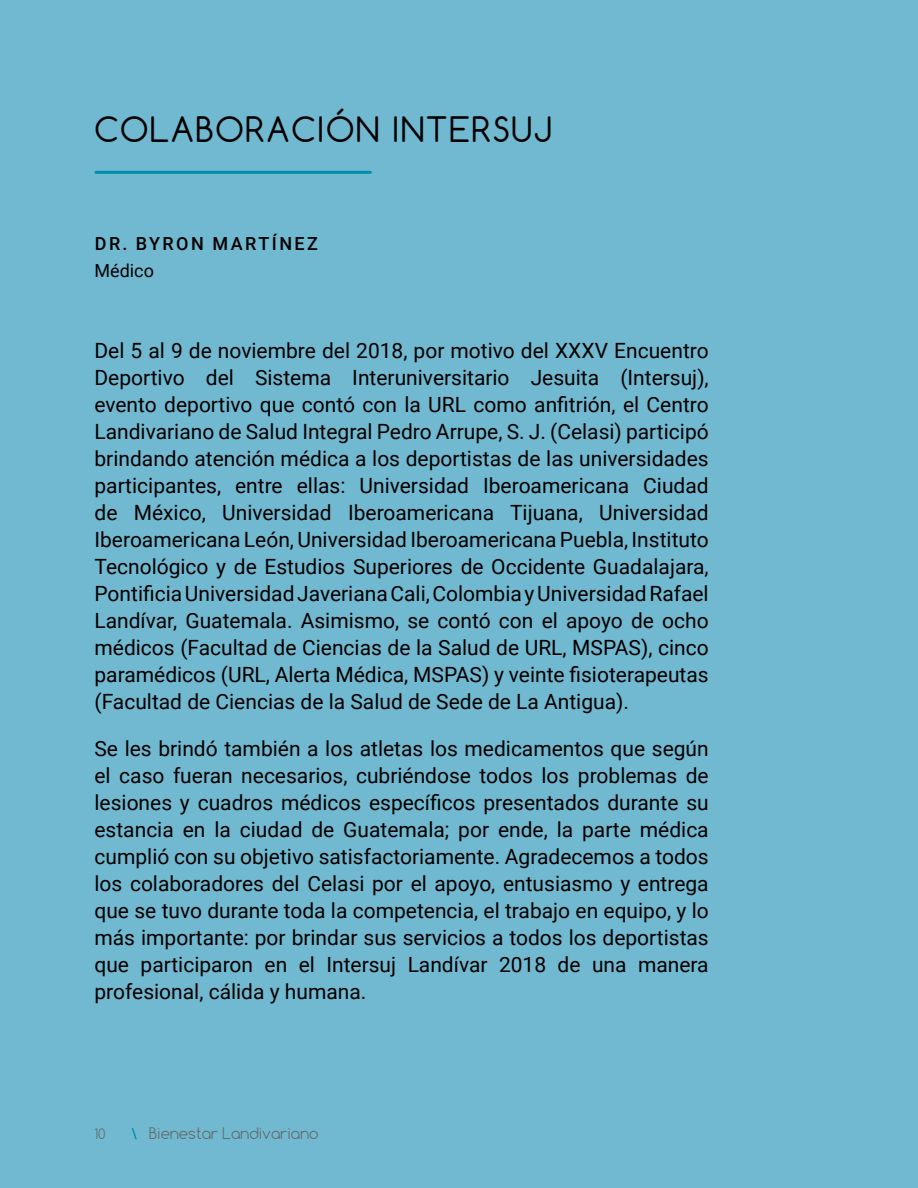
<style>
.page{position:relative;width:918px;height:1188px;background:#71b9d0}
.page>*{position:absolute;margin:0;border:0;box-sizing:border-box;transform-origin:0 0}
.t1{font:33px "Comfortaa";letter-spacing:.05em;color:#000}
.t2{font:21px/27px "Roboto";color:#000;text-align:justify}
.t3{font:500 18px "Roboto";letter-spacing:.135em;color:#000}
.t4{font:18px "Roboto";color:#000}
.t5{font:300 15px "Comfortaa";color:#636466}
.t6{font:300 13.5px "Comfortaa";color:#636466}
</style>
<div class="page">
<hr style="left:96px;top:171px;width:274px;height:3px;background:#008eaf">
<svg style="left:131px;top:1128px;width:6px;height:12px"></svg>
<h1 class="t1" style="left:94px;top:108px;width:459px">COLABORACIÓN INTERSUJ</h1>
<p class="t3" style="left:95px;top:231px;width:225px">DR. BYRON MARTÍNEZ</p>
<p class="t4" style="left:94px;top:258px;width:61px">Médico</p>
<p class="t2" style="left:94px;top:336px;width:616px">Del 5 al 9 de noviembre del 2018, por motivo del XXXV Encuentro Deportivo del Sistema Interuniversitario Jesuita (Intersuj), evento deportivo que contó con la URL como anfitrión, el Centro Landivariano de Salud Integral Pedro Arrupe, S. J. (Celasi) participó brindando atención médica a los deportistas de las universidades participantes, entre ellas: Universidad Iberoamericana Ciudad de México, Universidad Iberoamericana Tijuana, Universidad Iberoamericana León, Universidad Iberoamericana Puebla, Instituto Tecnológico y de Estudios Superiores de Occidente Guadalajara, Pontificia Universidad Javeriana Cali, Colombia y Universidad Rafael Landívar, Guatemala. Asimismo, se contó con el apoyo de ocho médicos (Facultad de Ciencias de la Salud de URL, MSPAS), cinco paramédicos (URL, Alerta Médica, MSPAS) y veinte fisioterapeutas (Facultad de Ciencias de la Salud de Sede de La Antigua).</p>
<p class="t2" style="left:94px;top:734px;width:616px">Se les brindó también a los atletas los medicamentos que según el caso fueran necesarios, cubriéndose todos los problemas de lesiones y cuadros médicos específicos presentados durante su estancia en la ciudad de Guatemala; por ende, la parte médica cumplió con su objetivo satisfactoriamente. Agradecemos a todos los colaboradores del Celasi por el apoyo, entusiasmo y entrega que se tuvo durante toda la competencia, el trabajo en equipo, y lo más importante: por brindar sus servicios a todos los deportistas que participaron en el Intersuj Landívar 2018 de una manera profesional, cálida y humana.</p>
<p class="t6" style="left:94px;top:1125px;width:13px">10</p>
<p class="t5" style="left:149px;top:1124px;width:171px">Bienestar Landivariano</p>
</div>
